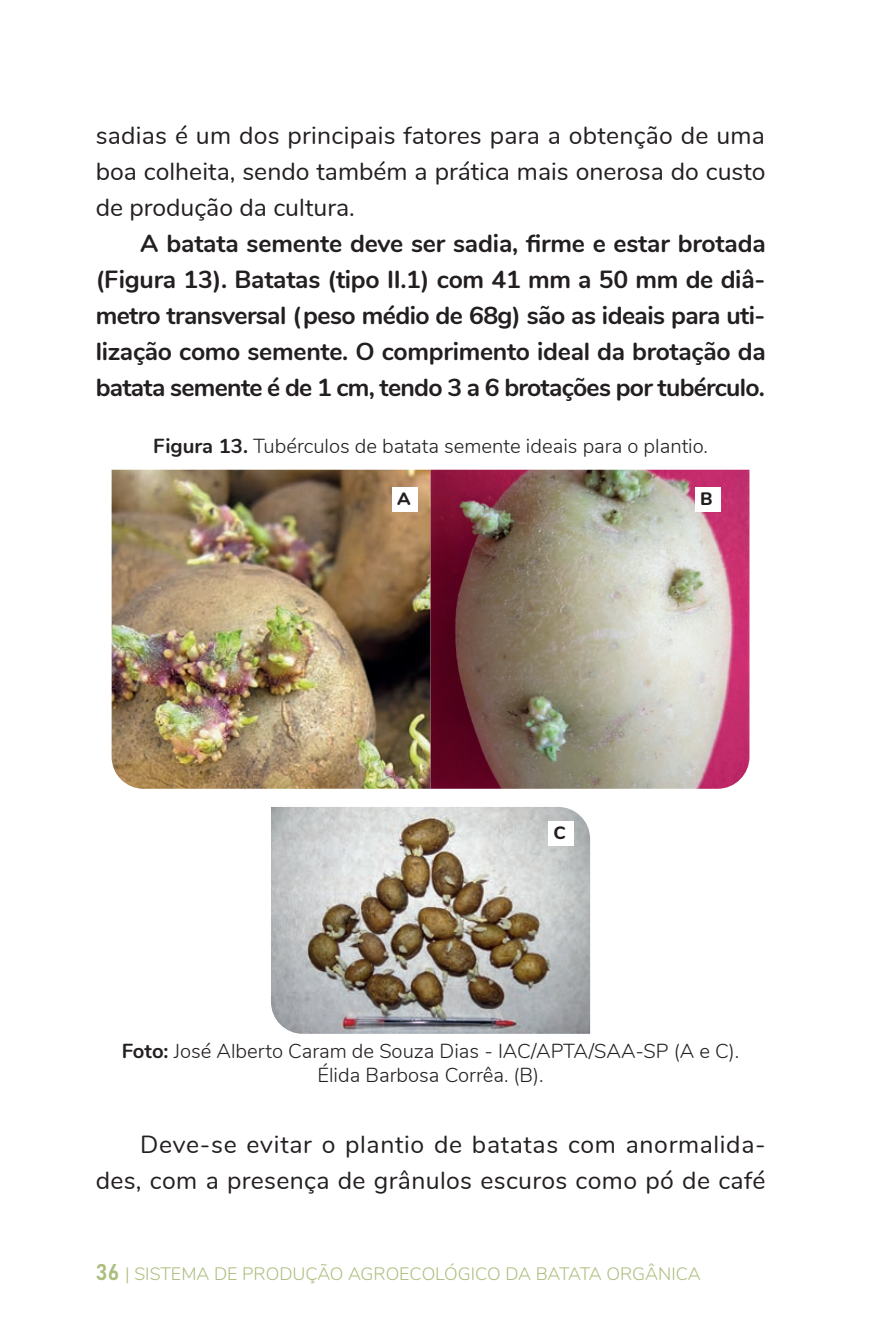
<style>
.page{position:relative;width:893px;height:1340px;background:#fff}
.page>*{position:absolute;margin:0;border:0;box-sizing:border-box;transform-origin:0 0}
.t1{font:700 24.75px/36px "Nunito";letter-spacing:-.03em;color:#231f20;text-align:justify}
.t2{font:24.75px/36px "Nunito";letter-spacing:.015em;color:#231f20;text-align:justify}
.t3{font:300 20.25px/24.3px "Nunito";color:#231f20;text-align:center}
.t4{font:300 18px "Nunito";color:#acbe7e}
.t5{font:800 18px "Nunito";color:#231f20}
.s1{font-weight:700}
.s2{font-family:"Bahnschrift";font-weight:400;font-size:22.5px}
</style>
<div class="page">
<img style="left:112px;top:470px;width:637px;height:318px">
<img style="left:271px;top:807px;width:319px;height:226px">
<div style="left:392px;top:486px;width:26px;height:25px;background:#fff"></div>
<div style="left:695px;top:486px;width:26px;height:25px;background:#fff"></div>
<div style="left:549px;top:820px;width:25px;height:25px;background:#fff"></div>
<p class="t2" style="left:96px;top:116px;width:671px">sadias é um dos principais fatores para a obtenção de uma boa colheita, sendo também a prática mais onerosa do custo de produção da cultura.</p>
<p class="t1" style="left:96px;top:224px;width:672px;text-indent:45px">A batata semente deve ser sadia, firme e estar brotada (Figura 13). Batatas (tipo II.1) com 41 mm a 50 mm de diâ&shy;metro transversal (peso médio de 68g) são as ideais para uti&shy;lização como semente. O comprimento ideal da brotação da batata semente é de 1 cm, tendo 3 a 6 brotações por tubérculo.</p>
<p class="t3" style="left:153px;top:432px;width:556px"><span class="s1">Figura 13.</span> Tubérculos de batata semente ideais para o plantio.</p>
<p class="t5" style="left:397px;top:485px;width:15px">A</p>
<p class="t5" style="left:700px;top:485px;width:14px">B</p>
<p class="t5" style="left:553px;top:819px;width:14px">C</p>
<p class="t3" style="left:122px;top:1037px;width:619px"><span class="s1">Foto:</span> José Alberto Caram de Souza Dias - IAC/APTA/SAA-SP (A e C).<br>Élida Barbosa Corrêa. (B).</p>
<p class="t2" style="left:96px;top:1124px;width:671px;text-align:right">Deve-se evitar o plantio de batatas com anormalida&shy;des, com a presença de grânulos escuros como pó de café</p>
<p class="t4" style="left:96px;top:1260px;width:606px"><span class="s2">36</span> | SISTEMA DE PRODUÇÃO AGROECOLÓGICO DA BATATA ORGÂNICA</p>
</div>
